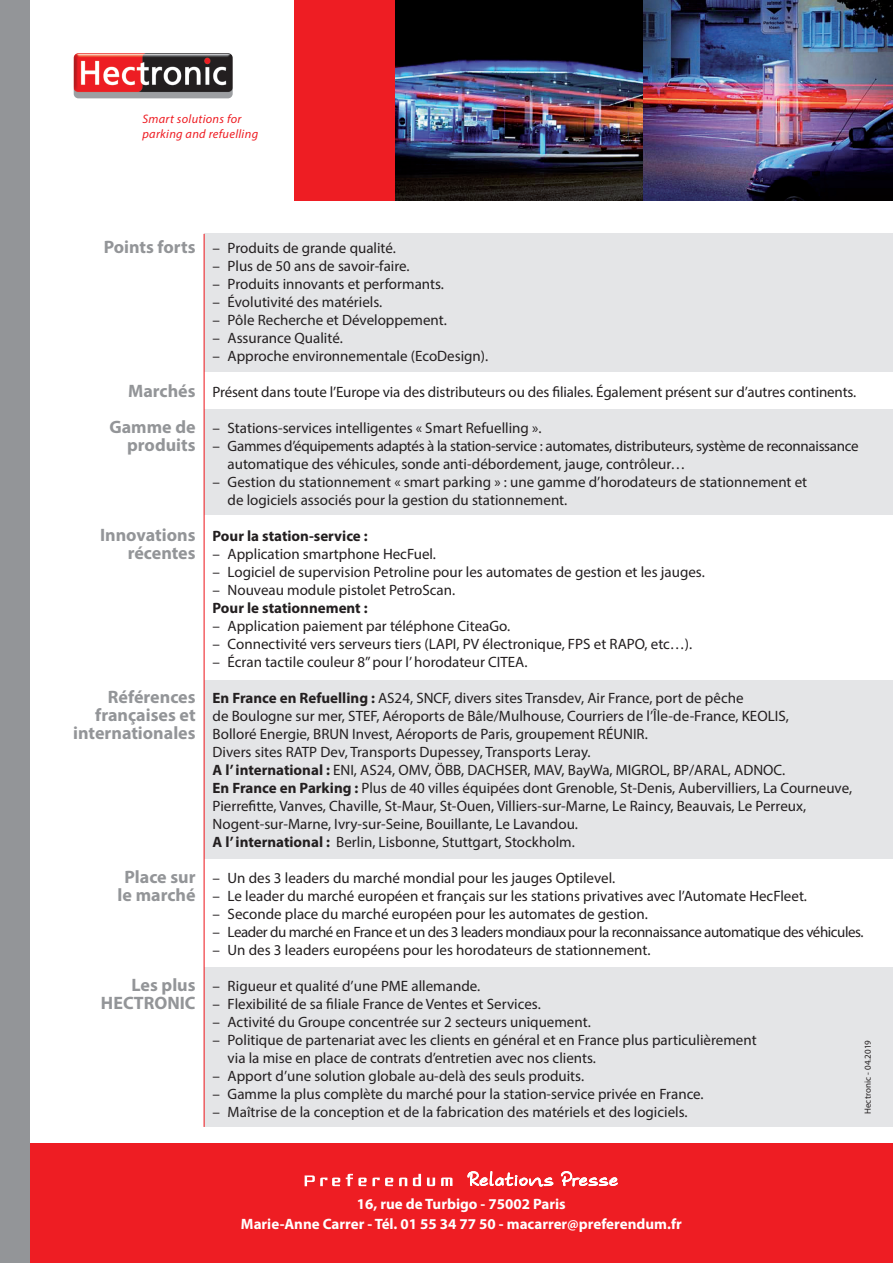
<style>
.page{position:relative;width:893px;height:1263px;background:#fff}
.page>*{position:absolute;margin:0;border:0;box-sizing:border-box;transform-origin:0 0}
.t1{font:700 18px/18px "Myriad Pro";color:#939598;text-align:right}
.t2{font:15px/18px "Myriad Pro";color:#231f20}
.t3{font:15px/18px "Myriad Pro";letter-spacing:-.02em;color:#231f20}
.t4{font:15px "Myriad Pro";letter-spacing:-.03em;color:#231f20}
.t5{font:700 15px/19.5px "Myriad Pro";color:#fff;text-align:center}
.t6{font:700 15px "Myriad Pro";color:#231f20}
.t7{font:italic 12.3px/14.9px "Myriad Pro";letter-spacing:.025em;color:#ee1d23}
.t8{font:9px "Myriad Pro";letter-spacing:.01em;color:#231f20}
.s1{font-weight:700}
</style>
<div class="page">
<div style="left:30px;top:1144px;width:863px;height:119px;background:#ee1d23"></div>
<img style="left:74px;top:53px;width:159px;height:45px">
<div style="left:0;top:0;width:30px;height:1262px;background:#939598"></div>
<svg style="left:467px;top:1171px;width:86px;height:16px"></svg>
<svg style="left:561px;top:1171px;width:57px;height:15px"></svg>
<svg style="left:305px;top:1175px;width:35px;height:11px"></svg>
<svg style="left:346px;top:1174px;width:47px;height:12px"></svg>
<svg style="left:399px;top:1177px;width:8px;height:9px"></svg>
<svg style="left:413px;top:1174px;width:8px;height:12px"></svg>
<svg style="left:427px;top:1177px;width:8px;height:9px"></svg>
<svg style="left:441px;top:1177px;width:11px;height:9px"></svg>
<img style="left:394px;top:0;width:499px;height:200px">
<div style="left:294px;top:0;width:100px;height:200px;background:#ee1d23"></div>
<div style="left:204px;top:234px;width:689px;height:138px;background:#e4e5e7"></div>
<div style="left:204px;top:410px;width:689px;height:105px;background:#e4e5e7"></div>
<div style="left:204px;top:680px;width:689px;height:179px;background:#e4e5e7"></div>
<div style="left:204px;top:967px;width:689px;height:160px;background:#e4e5e7"></div>
<hr style="left:204px;top:234px;width:1px;height:893px;background:#ee1d23">
<p class="t7" style="left:142px;top:111px;width:117px">Smart solutions for parking and refuelling</p>
<p class="t1" style="left:104px;top:237px;width:93px">Points forts</p>
<p class="t1" style="left:109px;top:372px;width:88px;line-height:36px">Marchés<br>Gamme de</p>
<p class="t1" style="left:127px;top:435px;width:70px">produits</p>
<p class="t1" style="left:100px;top:525px;width:97px">Innovations récentes</p>
<p class="t1" style="left:73px;top:687px;width:124px">Références françaises et internationales</p>
<p class="t1" style="left:118px;top:867px;width:79px;text-align:center">Place sur le marché</p>
<p class="t1" style="left:101px;top:975px;width:96px">Les plus<br>HECTRONIC</p>
<p class="t2" style="left:213px;top:238px;width:185px">– Produits de grande qualité.</p>
<p class="t2" style="left:213px;top:256px;width:198px">– Plus de 50 ans de savoir-faire.</p>
<p class="t2" style="left:213px;top:274px;width:233px">– Produits innovants et performants.</p>
<p class="t2" style="left:213px;top:292px;width:171px">– Évolutivité des matériels.</p>
<p class="t2" style="left:213px;top:310px;width:236px">– Pôle Recherche et Développement.</p>
<p class="t2" style="left:213px;top:328px;width:132px">– Assurance Qualité.</p>
<p class="t2" style="left:213px;top:346px;width:277px">– Approche environnementale (EcoDesign).</p>
<p class="t2" style="left:213px;top:382px;width:645px">Présent dans toute l’Europe via des distributeurs ou des filiales. Également présent sur d’autres continents.</p>
<p class="t2" style="left:213px;top:418px;width:330px">– Stations-services intelligentes « Smart Refuelling ».</p>
<p class="t3" style="left:228px;top:436px;width:633px;text-indent:-15px">– Gammes d’équipements adaptés à la station-service : automates, distributeurs, système de reconnaissance automatique des véhicules, sonde anti-débordement, jauge, contrôleur…</p>
<p class="t2" style="left:228px;top:472px;width:581px;text-indent:-15px">– Gestion du stationnement « smart parking » : une gamme d’horodateurs de stationnement et de logiciels associés pour la gestion du stationnement.</p>
<p class="t6" style="left:213px;top:526px;width:157px">Pour la station-service :</p>
<p class="t2" style="left:213px;top:544px;width:225px">– Application smartphone HecFuel.</p>
<p class="t2" style="left:213px;top:562px;width:494px">– Logiciel de supervision Petroline pour les automates de gestion et les jauges.</p>
<p class="t2" style="left:213px;top:580px;width:244px">– Nouveau module pistolet PetroScan.</p>
<p class="t6" style="left:213px;top:598px;width:157px">Pour le stationnement :</p>
<p class="t2" style="left:213px;top:616px;width:299px">– Application paiement par téléphone CiteaGo.</p>
<p class="t2" style="left:213px;top:634px;width:481px">– Connectivité vers serveurs tiers (LAPI, PV électronique, FPS et RAPO, etc…).</p>
<p class="t2" style="left:213px;top:652px;width:316px">– Écran tactile couleur 8’’ pour l’ horodateur CITEA.</p>
<p class="t2" style="left:213px;top:688px;width:641px"><span class="s1">En France en Refuelling :</span> AS24, SNCF, divers sites Transdev, Air France, port de pêche<br>de Boulogne sur mer, STEF, Aéroports de Bâle/Mulhouse, Courriers de l’Île-de-France, KEOLIS,<br>Bolloré Energie, BRUN Invest, Aéroports de Paris, groupement RÉUNIR.<br>Divers sites RATP Dev, Transports Dupessey, Transports Leray.<br><span class="s1">A l’ international :</span> ENI, AS24, OMV, ÖBB, DACHSER, MAV, BayWa, MIGROL, BP/ARAL, ADNOC.<br><span class="s1">En France en Parking :</span> Plus de 40 villes équipées dont Grenoble, St-Denis, Aubervilliers, La Courneuve, Pierrefitte, Vanves, Chaville, St-Maur, St-Ouen, Villiers-sur-Marne, Le Raincy, Beauvais, Le Perreux, Nogent-sur-Marne, Ivry-sur-Seine, Bouillante, Le Lavandou.<br><span class="s1">A l’ international :</span> Berlin, Lisbonne, Stuttgart, Stockholm.</p>
<p class="t2" style="left:213px;top:868px;width:404px">– Un des 3 leaders du marché mondial pour les jauges Optilevel.</p>
<p class="t2" style="left:213px;top:886px;width:596px">– Le leader du marché européen et français sur les stations privatives avec l’Automate HecFleet.</p>
<p class="t2" style="left:213px;top:904px;width:437px">– Seconde place du marché européen pour les automates de gestion.</p>
<p class="t4" style="left:213px;top:922px;width:652px">– Leader du marché en France et un des 3 leaders mondiaux pour la reconnaissance automatique des véhicules.</p>
<p class="t2" style="left:213px;top:940px;width:439px">– Un des 3 leaders européens pour les horodateurs de stationnement.</p>
<p class="t2" style="left:213px;top:976px;width:269px">– Rigueur et qualité d’une PME allemande.</p>
<p class="t2" style="left:213px;top:994px;width:330px">– Flexibilité de sa filiale France de Ventes et Services.</p>
<p class="t2" style="left:213px;top:1012px;width:380px">– Activité du Groupe concentrée sur 2 secteurs uniquement.</p>
<p class="t2" style="left:228px;top:1030px;width:530px;text-indent:-15px">– Politique de partenariat avec les clients en général et en France plus particulièrement via la mise en place de contrats d’entretien avec nos clients.</p>
<p class="t2" style="left:213px;top:1066px;width:373px">– Apport d’une solution globale au-delà des seuls produits.</p>
<p class="t2" style="left:213px;top:1084px;width:493px">– Gamme la plus complète du marché pour la station-service privée en France.</p>
<p class="t2" style="left:213px;top:1102px;width:476px">– Maîtrise de la conception et de la fabrication des matériels et des logiciels.</p>
<p class="t8" style="left:862px;top:1114px;width:76px;rotate:-90deg">Hectronic - 04.2019</p>
<p class="t5" style="left:241px;top:1194px;width:442px">16, rue de Turbigo - 75002 Paris<br>Marie-Anne Carrer - Tél. 01 55 34 77 50 - macarrer@preferendum.fr</p>
</div>
